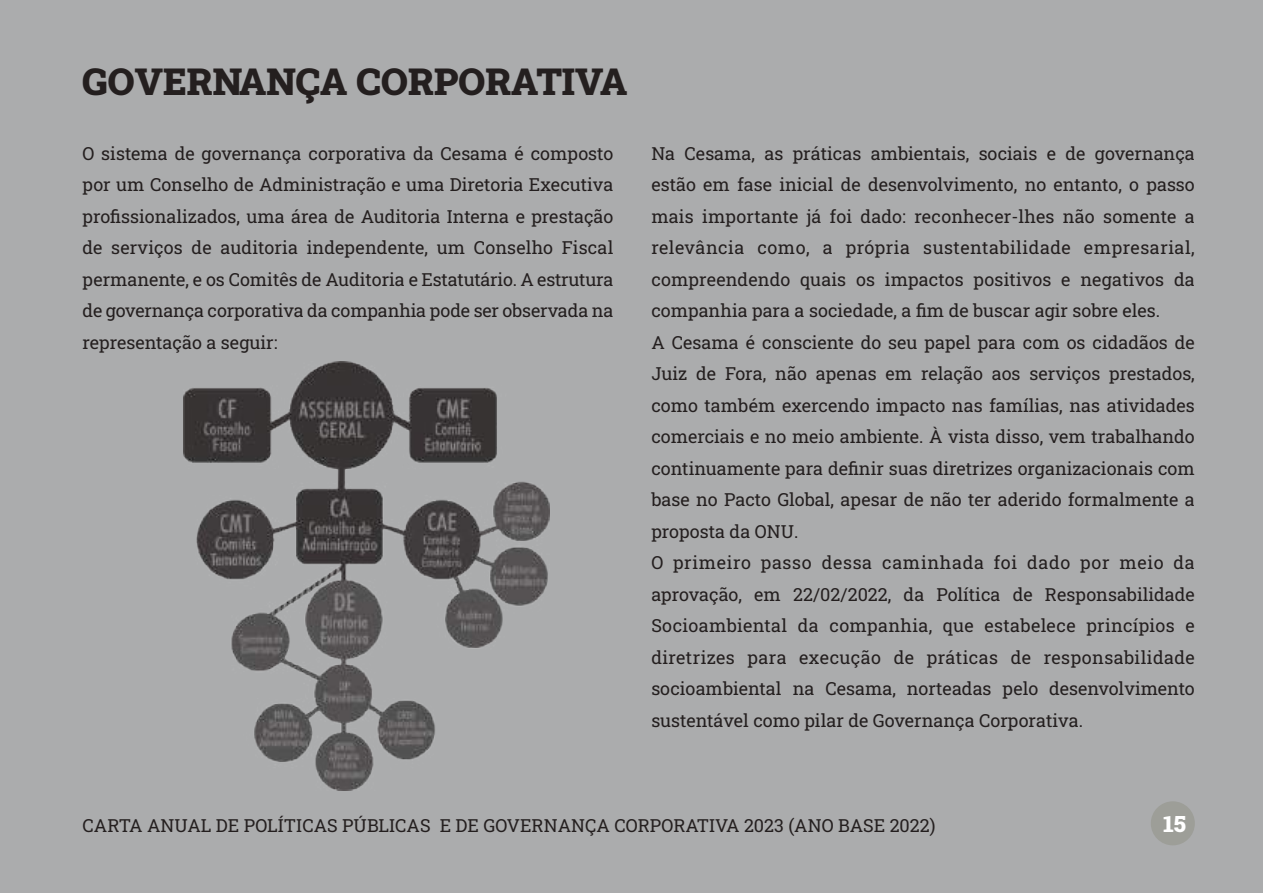
<style>
.page{position:relative;width:1263px;height:893px;background:#abacad}
.page>*{position:absolute;margin:0;border:0;box-sizing:border-box;transform-origin:0 0}
.t1{font:900 37.2px "Roboto Slab";color:#241f1f}
.t2{font:900 22.5px "Roboto Slab";color:#fff}
.t3{font:18px/31.5px "Roboto Slab";color:#241f1f;text-align:justify}
</style>
<div class="page">
<img style="left:183px;top:362px;width:366px;height:429px">
<div style="left:1151px;top:801px;width:44px;height:44px;background:#9d9e98;border-radius:50%"></div>
<h1 class="t1" style="left:83px;top:56px;width:546px">GOVERNANÇA CORPORATIVA</h1>
<p class="t3" style="left:83px;top:137px;width:532px">O sistema de governança corporativa da Cesama é composto por um Conselho de Administração e uma Diretoria Executiva profissionalizados, uma área de Auditoria Interna e prestação de serviços de auditoria independente, um Conselho Fiscal permanente, e os Comitês de Auditoria e Estatutário. A estrutura de governança corporativa da companhia pode ser observada na representação a seguir:</p>
<p class="t3" style="left:651px;top:137px;width:545px;text-align:left">Na Cesama, as práticas ambientais, sociais e de governança estão em fase inicial de desenvolvimento, no entanto, o passo mais importante já foi dado: reconhecer-lhes não somente a relevância como, a própria sustentabilidade empresarial, compreendendo quais os impactos positivos e negativos da companhia para a sociedade, a fim de buscar agir sobre eles.<br>A Cesama é consciente do seu papel para com os cidadãos de Juiz de Fora, não apenas em relação aos serviços prestados, como também exercendo impacto nas famílias, nas atividades comerciais e no meio ambiente. À vista disso, vem trabalhando continuamente para definir suas diretrizes organizacionais com base no Pacto Global, apesar de não ter aderido formalmente a proposta da ONU.<br>O primeiro passo dessa caminhada foi dado por meio da aprovação, em 22/02/2022, da Política de Responsabilidade Socioambiental da companhia, que estabelece princípios e diretrizes para execução de práticas de responsabilidade socioambiental na Cesama, norteadas pelo desenvolvimento sustentável como pilar de Governança Corporativa.</p>
<p class="t3" style="left:83px;top:809px;width:854px">CARTA ANUAL DE POLÍTICAS PÚBLICAS E DE GOVERNANÇA CORPORATIVA 2023 (ANO BASE 2022)</p>
<p class="t2" style="left:1163px;top:808px;width:24px">15</p>
</div>
